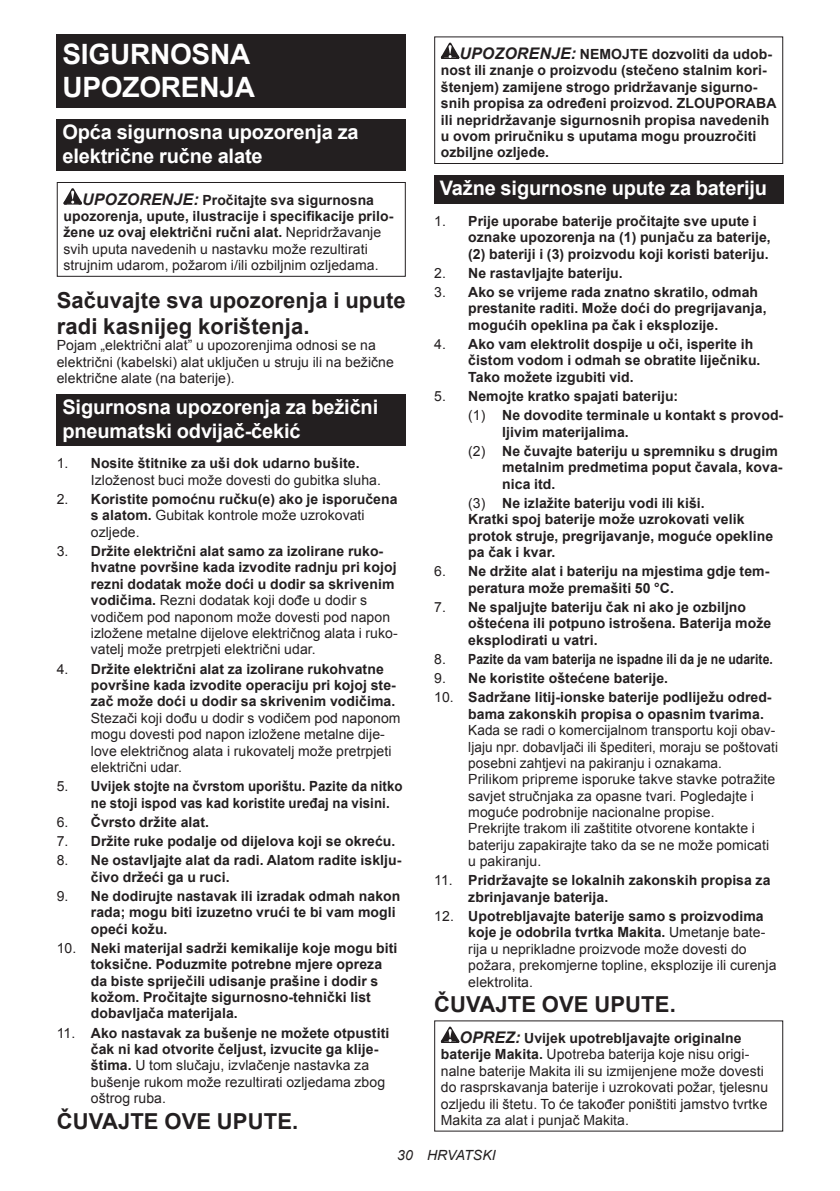
<style>
.page{position:relative;width:840px;height:1191px;background:#fff}
.page>*{position:absolute;margin:0;border:0;box-sizing:border-box;transform-origin:0 0}
.t1{font:700 28px/32.8px "Arial";letter-spacing:-.01em;color:#fff}
.t2{font:700 22px/25.8px "Arial";letter-spacing:.005em;color:#231f20}
.t3{font:700 20px/23.4px "Arial";letter-spacing:-.01em;color:#fff}
.t4{font:700 14px/16.4px "Arial";letter-spacing:.005em;color:#231f20}
.t5{font:14px/16.4px "Arial";letter-spacing:.005em;color:#231f20}
.t6{font:700 14px/16.4px "Arial";letter-spacing:.005em;color:#231f20;scale:.95 1}
.t7{font:700 14px "Arial";letter-spacing:.005em;color:#231f20;scale:.87 1}
.t8{font:italic 14px "Arial";letter-spacing:.005em;color:#231f20}
.s1{font-weight:700;font-style:italic;font-size:16px}
.s2{font-weight:700}
.s3{font-weight:400}
.s4{font-style:italic;font-size:16px}
</style>
<div class="page">
<div style="left:57px;top:34px;width:348px;height:74px;background:#231f20"></div>
<div style="left:57px;top:119px;width:348px;height:52px;background:#231f20"></div>
<svg style="left:63px;top:188px;width:19px;height:17px"></svg>
<div style="left:57px;top:182px;width:348px;height:95px;border:1px solid #231f20"></div>
<div style="left:57px;top:394px;width:348px;height:52px;background:#231f20"></div>
<svg style="left:440px;top:43px;width:19px;height:16px"></svg>
<div style="left:434px;top:36px;width:348px;height:128px;border:1px solid #231f20"></div>
<div style="left:434px;top:175px;width:348px;height:29px;background:#231f20"></div>
<svg style="left:440px;top:1026px;width:19px;height:17px"></svg>
<h1 class="t1" style="left:62px;top:38px;width:194px">SIGURNOSNA<br>UPOZORENJA</h1>
<h3 class="t3" style="left:62px;top:121px;width:297px">Opća sigurnosna upozorenja za električne ručne alate</h3>
<p class="t5" style="left:63px;top:192px;width:331px;text-indent:19px"><span class="s1">UPOZORENJE:</span> <span class="s2">Pročitajte sva sigurnosna upozorenja, upute, ilustracije i specifikacije prilo&shy;žene uz ovaj električni ručni alat.</span> Nepridržavanje svih uputa navedenih u nastavku može rezultirati strujnim udarom, požarom i/ili ozbiljnim ozljedama.</p>
<h2 class="t2" style="left:57px;top:288px;width:350px">Sačuvajte sva upozorenja i upute radi kasnijeg korištenja.</h2>
<p class="t5" style="left:57px;top:337px;width:338px">Pojam „električni alat” u upozorenjima odnosi se na električni (kabelski) alat uključen u struju ili na bežične električne alate (na baterije).</p>
<h3 class="t3" style="left:62px;top:396px;width:317px">Sigurnosna upozorenja za bežični pneumatski odvijač-čekić</h3>
<p class="t5" style="left:91px;top:455px;width:291px;text-indent:-34px">1. <span class="s2">Nosite štitnike za uši dok udarno bušite.<br></span>Izloženost buci može dovesti do gubitka sluha.</p>
<p class="t4" style="left:91px;top:491px;width:308px;text-indent:-34px"><span class="s3">2.</span> Koristite pomoćnu ručku(e) ako je isporučena s alatom. <span class="s3">Gubitak kontrole može uzrokovati ozljede.</span></p>
<p class="t5" style="left:91px;top:543px;width:308px;text-indent:-34px">3. <span class="s2">Držite električni alat samo za izolirane ruko&shy;hvatne površine kada izvodite radnju pri kojoj rezni dodatak može doći u dodir sa skrivenim vodičima.</span> Rezni dodatak koji dođe u dodir s vodičem pod naponom može dovesti pod napon izložene metalne dijelove električnog alata i ruko&shy;vatelj može pretrpjeti električni udar.</p>
<p class="t4" style="left:91px;top:661px;width:306px;text-indent:-34px"><span class="s3">4.</span> Držite električni alat za izolirane rukohvatne površine kada izvodite operaciju pri kojoj ste&shy;zač može doći u dodir sa skrivenim vodičima.</p>
<p class="t5" style="left:91px;top:710px;width:311px">Stezači koji dođu u dodir s vodičem pod naponom mogu dovesti pod napon izložene metalne dije&shy;love električnog alata i rukovatelj može pretrpjeti električni udar.</p>
<p class="t6" style="left:91px;top:778px;width:329px;text-indent:-34px"><span class="s3">5.</span> Uvijek stojte na čvrstom uporištu. Pazite da nitko ne stoji ispod vas kad koristite uređaj na visini.</p>
<p class="t4" style="left:57px;top:814px;width:154px"><span class="s3">6.</span> Čvrsto držite alat.</p>
<p class="t4" style="left:57px;top:833px;width:340px"><span class="s3">7.</span> Držite ruke podalje od dijelova koji se okreću.</p>
<p class="t4" style="left:91px;top:852px;width:312px;text-indent:-34px"><span class="s3">8.</span> Ne ostavljajte alat da radi. Alatom radite isklju&shy;čivo držeći ga u ruci.</p>
<p class="t4" style="left:91px;top:888px;width:311px;text-indent:-34px"><span class="s3">9.</span> Ne dodirujte nastavak ili izradak odmah nakon rada; mogu biti izuzetno vrući te bi vam mogli opeći kožu.</p>
<p class="t4" style="left:91px;top:940px;width:308px;text-indent:-34px"><span class="s3">10.</span> Neki materijal sadrži kemikalije koje mogu biti toksične. Poduzmite potrebne mjere opreza da biste spriječili udisanje prašine i dodir s kožom. Pročitajte sigurnosno-tehnički list dobavljača materijala.</p>
<p class="t5" style="left:91px;top:1024px;width:300px;text-indent:-34px">11. <span class="s2">Ako nastavak za bušenje ne možete otpustiti čak ni kad otvorite čeljust, izvucite ga klije&shy;štima.</span> U tom slučaju, izvlačenje nastavka za bušenje rukom može rezultirati ozljedama zbog oštrog ruba.</p>
<h2 class="t2" style="left:57px;top:1108px;width:243px">ČUVAJTE OVE UPUTE.</h2>
<p class="t4" style="left:440px;top:46px;width:337px;text-indent:19px"><span class="s4">UPOZORENJE:</span> NEMOJTE dozvoliti da udob&shy;nost ili znanje o proizvodu (stečeno stalnim kori&shy;štenjem) zamijene strogo pridržavanje sigurno&shy;snih propisa za određeni proizvod. ZLOUPORABA ili nepridržavanje sigurnosnih propisa navedenih u ovom priručniku s uputama mogu prouzročiti ozbiljne ozljede.</p>
<h3 class="t3" style="left:439px;top:177px;width:328px">Važne sigurnosne upute za bateriju</h3>
<p class="t4" style="left:468px;top:213px;width:304px;text-indent:-34px"><span class="s3">1.</span> Prije uporabe baterije pročitajte sve upute i oznake upozorenja na (1) punjaču za baterije, (2) bateriji i (3) proizvodu koji koristi bateriju.</p>
<p class="t4" style="left:434px;top:265px;width:190px"><span class="s3">2.</span> Ne rastavljajte bateriju.</p>
<p class="t4" style="left:468px;top:284px;width:300px;text-indent:-34px"><span class="s3">3.</span> Ako se vrijeme rada znatno skratilo, odmah prestanite raditi. Može doći do pregrijavanja, mogućih opeklina pa čak i eksplozije.</p>
<p class="t4" style="left:468px;top:336px;width:293px;text-indent:-34px"><span class="s3">4.</span> Ako vam elektrolit dospije u oči, isperite ih čistom vodom i odmah se obratite liječniku.<br>Tako možete izgubiti vid.</p>
<p class="t4" style="left:468px;top:387px;width:316px;line-height:19.2px;text-indent:-34px"><span class="s3">5.</span> Nemojte kratko spajati bateriju:<br><span class="s3">(1)</span> Ne dovodite terminale u kontakt s provod-</p>
<p class="t4" style="left:468px;top:422px;width:311px;line-height:19.2px;text-indent:34px">ljivim materijalima.<br><span class="s3">(2)</span> Ne čuvajte bateriju u spremniku s drugim</p>
<p class="t4" style="left:502px;top:459px;width:282px">metalnim predmetima poput čavala, kova&shy;nica itd.</p>
<p class="t4" style="left:468px;top:495px;width:306px"><span class="s3">(3)</span> Ne izlažite bateriju vodi ili kiši.<br>Kratki spoj baterije može uzrokovati velik protok struje, pregrijavanje, moguće opekline pa čak i kvar.</p>
<p class="t4" style="left:468px;top:563px;width:302px;text-indent:-34px"><span class="s3">6.</span> Ne držite alat i bateriju na mjestima gdje tem&shy;peratura može premašiti 50 °C.</p>
<p class="t4" style="left:468px;top:599px;width:304px;text-indent:-34px"><span class="s3">7.</span> Ne spaljujte bateriju čak ni ako je ozbiljno oštećena ili potpuno istrošena. Baterija može eksplodirati u vatri.</p>
<p class="t7" style="left:434px;top:649px;width:390px"><span class="s3">8.</span> Pazite da vam baterija ne ispadne ili da je ne udarite.</p>
<p class="t4" style="left:434px;top:670px;width:235px"><span class="s3">9.</span> Ne koristite oštećene baterije.</p>
<p class="t4" style="left:468px;top:689px;width:305px;text-indent:-34px"><span class="s3">10.</span> Sadržane litij-ionske baterije podliježu odred&shy;bama zakonskih propisa o opasnim tvarima.</p>
<p class="t5" style="left:468px;top:722px;width:311px">Kada se radi o komercijalnom transportu koji obav&shy;ljaju npr. dobavljači ili špediteri, moraju se poštovati posebni zahtjevi na pakiranju i oznakama.<br>Prilikom pripreme isporuke takve stavke potražite savjet stručnjaka za opasne tvari. Pogledajte i moguće podrobnije nacionalne propise.<br>Prekrijte trakom ili zaštitite otvorene kontakte i bateriju zapakirajte tako da se ne može pomicati u pakiranju.</p>
<p class="t4" style="left:468px;top:872px;width:303px;text-indent:-34px"><span class="s3">11.</span> Pridržavajte se lokalnih zakonskih propisa za zbrinjavanje baterija.</p>
<p class="t5" style="left:468px;top:908px;width:309px;text-indent:-34px">12. <span class="s2">Upotrebljavajte baterije samo s proizvodima koje je odobrila tvrtka Makita.</span> Umetanje bate&shy;rija u neprikladne proizvode može dovesti do požara, prekomjerne topline, eksplozije ili curenja elektrolita.</p>
<h2 class="t2" style="left:434px;top:992px;width:243px">ČUVAJTE OVE UPUTE.</h2>
<p class="t5" style="left:440px;top:1030px;width:329px;text-indent:19px"><span class="s1">OPREZ:</span> <span class="s2">Uvijek upotrebljavajte originalne baterije Makita.</span> Upotreba baterija koje nisu origi&shy;nalne baterije Makita ili su izmijenjene može dovesti do rasprskavanja baterije i uzrokovati požar, tjelesnu ozljedu ili štetu. To će također poništiti jamstvo tvrtke Makita za alat i punjač Makita.</p>
<p class="t8" style="left:397px;top:1146px;width:100px">30 HRVATSKI</p>
</div>
